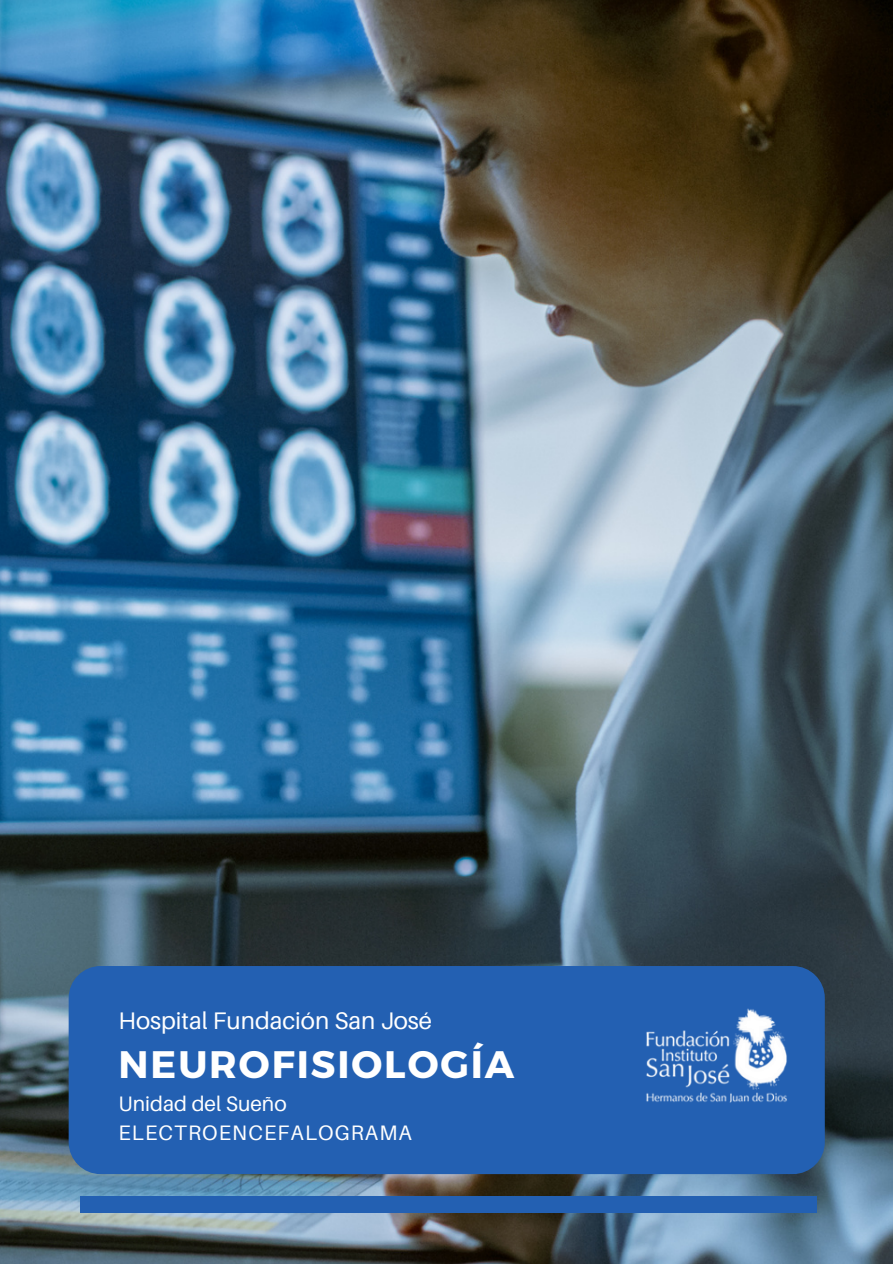
<style>
.page{position:relative;width:893px;height:1264px;background:#fff}
.page>*{position:absolute;margin:0;border:0;box-sizing:border-box;transform-origin:0 0}
.t1{font:700 38.25px "Montserrat";letter-spacing:.05em;color:#fff}
.t2{font:24px "Aileron";color:#fff}
.t3{font:21px "Aileron";letter-spacing:.055em;color:#fff}
.t4{font:21px "Aileron";color:#fff}
</style>
<div class="page">
<img style="left:0;top:0;width:892px;height:1263px">
<div style="left:80px;top:1196px;width:736px;height:16px;background:#2360b2"></div>
<div style="left:69px;top:966px;width:755px;height:208px;background:#2360b2;border-radius:32px"></div>
<img style="left:646px;top:1008px;width:141px;height:95px">
<p class="t2" style="left:119px;top:1006px;width:315px">Hospital Fundación San José</p>
<p class="t1" style="left:119px;top:1039px;width:397px">NEUROFISIOLOGÍA</p>
<p class="t4" style="left:119px;top:1090px;width:169px">Unidad del Sueño</p>
<p class="t3" style="left:119px;top:1119px;width:295px">ELECTROENCEFALOGRAMA</p>
</div>
